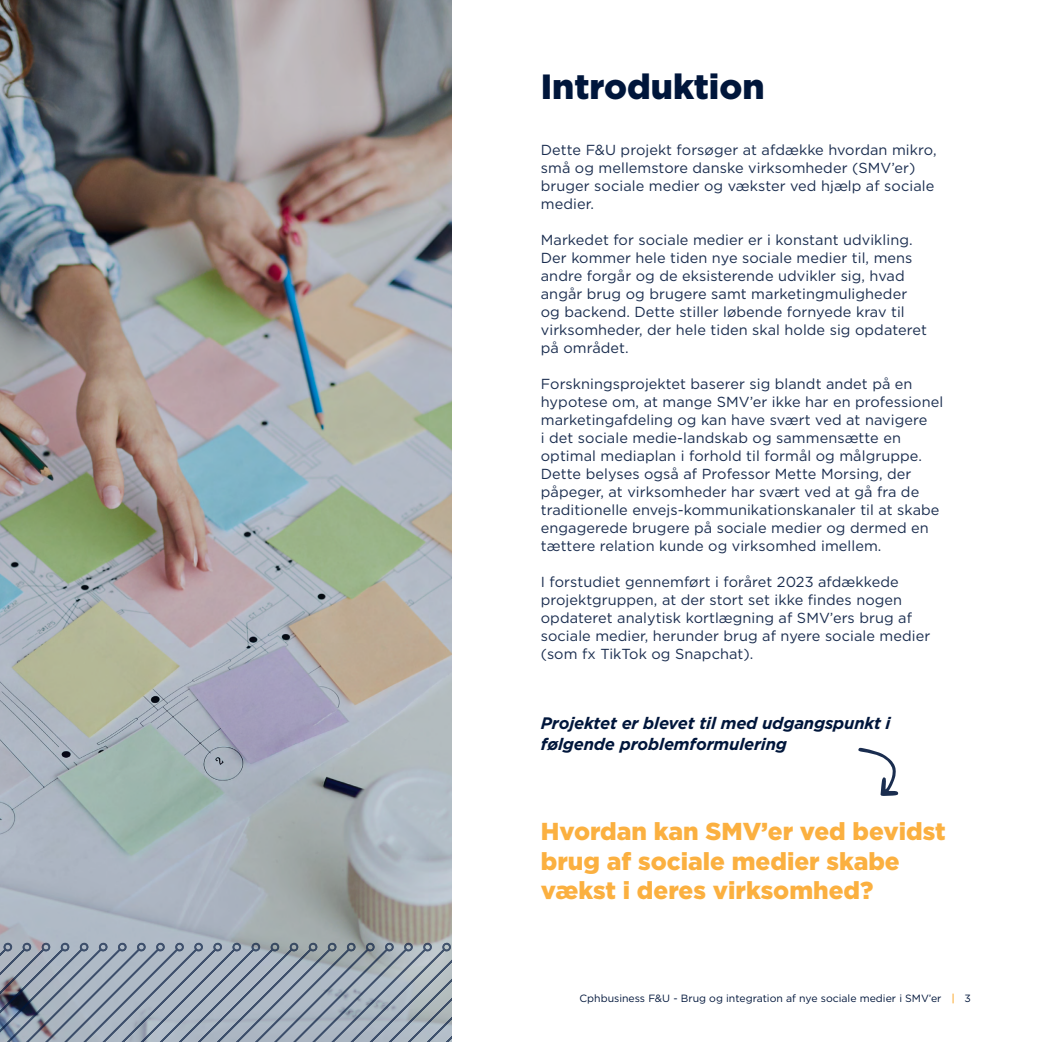
<style>
.page{position:relative;width:1042px;height:1042px;background:#fff}
.page>*{position:absolute;margin:0;border:0;box-sizing:border-box;transform-origin:0 0}
.t1{font:900 35px "Gotham";color:#00163b}
.t2{font:900 24.5px/29.4px "Gotham";color:#fbb040}
.t3{font:italic 700 16.62px/21px "Gotham";letter-spacing:-.01em;color:#00163b}
.t4{font:14.53px/18px "Gotham";letter-spacing:.005em;color:#1a2d4f}
.t5{font:10.5px "Gotham";color:#00163b}
.s1{font-weight:500;color:#fbb040}
</style>
<div class="page">
<img style="left:0;top:0;width:451px;height:947px">
<svg style="left:858px;top:748px;width:40px;height:48px"></svg>
<div style="left:3px;top:943px;width:9px;height:8px;border:2px solid #00163b;border-radius:50%"></div>
<div style="left:4px;top:943px;width:8px;height:8px;border:2px solid #00163b;border-radius:50%"></div>
<div style="left:23px;top:943px;width:8px;height:8px;border:2px solid #00163b;border-radius:50%"></div>
<div style="left:42px;top:943px;width:8px;height:8px;border:2px solid #00163b;border-radius:50%"></div>
<div style="left:61px;top:943px;width:8px;height:8px;border:2px solid #00163b;border-radius:50%"></div>
<div style="left:80px;top:943px;width:8px;height:8px;border:2px solid #00163b;border-radius:50%"></div>
<div style="left:99px;top:943px;width:8px;height:8px;border:2px solid #00163b;border-radius:50%"></div>
<div style="left:99px;top:943px;width:9px;height:8px;border:2px solid #00163b;border-radius:50%"></div>
<div style="left:118px;top:943px;width:8px;height:8px;border:2px solid #00163b;border-radius:50%"></div>
<div style="left:118px;top:943px;width:9px;height:8px;border:2px solid #00163b;border-radius:50%"></div>
<div style="left:137px;top:943px;width:8px;height:8px;border:2px solid #00163b;border-radius:50%"></div>
<div style="left:137px;top:943px;width:9px;height:8px;border:2px solid #00163b;border-radius:50%"></div>
<div style="left:156px;top:943px;width:8px;height:8px;border:2px solid #00163b;border-radius:50%"></div>
<div style="left:156px;top:943px;width:9px;height:8px;border:2px solid #00163b;border-radius:50%"></div>
<div style="left:175px;top:943px;width:9px;height:8px;border:2px solid #00163b;border-radius:50%"></div>
<div style="left:194px;top:943px;width:9px;height:8px;border:2px solid #00163b;border-radius:50%"></div>
<div style="left:195px;top:943px;width:8px;height:8px;border:2px solid #00163b;border-radius:50%"></div>
<div style="left:213px;top:943px;width:9px;height:8px;border:2px solid #00163b;border-radius:50%"></div>
<div style="left:214px;top:943px;width:8px;height:8px;border:2px solid #00163b;border-radius:50%"></div>
<div style="left:232px;top:943px;width:9px;height:8px;border:2px solid #00163b;border-radius:50%"></div>
<div style="left:233px;top:943px;width:8px;height:8px;border:2px solid #00163b;border-radius:50%"></div>
<div style="left:251px;top:943px;width:9px;height:8px;border:2px solid #00163b;border-radius:50%"></div>
<div style="left:252px;top:943px;width:8px;height:8px;border:2px solid #00163b;border-radius:50%"></div>
<div style="left:271px;top:943px;width:8px;height:8px;border:2px solid #00163b;border-radius:50%"></div>
<div style="left:290px;top:943px;width:8px;height:8px;border:2px solid #00163b;border-radius:50%"></div>
<div style="left:309px;top:943px;width:8px;height:8px;border:2px solid #00163b;border-radius:50%"></div>
<div style="left:328px;top:943px;width:8px;height:8px;border:2px solid #00163b;border-radius:50%"></div>
<div style="left:347px;top:943px;width:8px;height:8px;border:2px solid #00163b;border-radius:50%"></div>
<div style="left:347px;top:943px;width:9px;height:8px;border:2px solid #00163b;border-radius:50%"></div>
<div style="left:366px;top:943px;width:8px;height:8px;border:2px solid #00163b;border-radius:50%"></div>
<div style="left:366px;top:943px;width:9px;height:8px;border:2px solid #00163b;border-radius:50%"></div>
<div style="left:385px;top:943px;width:8px;height:8px;border:2px solid #00163b;border-radius:50%"></div>
<div style="left:385px;top:943px;width:9px;height:8px;border:2px solid #00163b;border-radius:50%"></div>
<div style="left:404px;top:943px;width:8px;height:8px;border:2px solid #00163b;border-radius:50%"></div>
<div style="left:404px;top:943px;width:9px;height:8px;border:2px solid #00163b;border-radius:50%"></div>
<div style="left:423px;top:943px;width:8px;height:8px;border:2px solid #00163b;border-radius:50%"></div>
<div style="left:423px;top:943px;width:9px;height:8px;border:2px solid #00163b;border-radius:50%"></div>
<div style="left:442px;top:943px;width:9px;height:8px;border:2px solid #00163b;border-radius:50%"></div>
<div style="left:443px;top:943px;width:8px;height:8px;border:2px solid #00163b;border-radius:50%"></div>
<svg style="left:0;top:947px;width:451px;height:95px"></svg>
<h1 class="t1" style="left:541px;top:63px;width:225px">Introduktion</h1>
<p class="t4" style="left:541px;top:140px;width:397px">Dette F&amp;U projekt forsøger at afdække hvordan mikro, små og mellemstore danske virksomheder (SMV’er) bruger sociale medier og vækster ved hjælp af sociale medier.</p>
<p class="t4" style="left:541px;top:230px;width:388px">Markedet for sociale medier er i konstant udvikling.<br>Der kommer hele tiden nye sociale medier til, mens andre forgår og de eksisterende udvikler sig, hvad angår brug og brugere samt marketingmuligheder og backend. Dette stiller løbende fornyede krav til virksomheder, der hele tiden skal holde sig opdateret på området.</p>
<p class="t4" style="left:541px;top:374px;width:404px">Forskningsprojektet baserer sig blandt andet på en hypotese om, at mange SMV’er ikke har en professionel marketingafdeling og kan have svært ved at navigere<br>i det sociale medie-landskab og sammensætte en optimal mediaplan i forhold til formål og målgruppe.<br>Dette belyses også af Professor Mette Morsing, der påpeger, at virksomheder har svært ved at gå fra de traditionelle envejs-kommunikationskanaler til at skabe engagerede brugere på sociale medier og dermed en tættere relation kunde og virksomhed imellem.</p>
<p class="t4" style="left:541px;top:573px;width:391px">I forstudiet gennemført i foråret 2023 afdækkede projektgruppen, at der stort set ikke findes nogen opdateret analytisk kortlægning af SMV’ers brug af sociale medier, herunder brug af nyere sociale medier (som fx TikTok og Snapchat).</p>
<p class="t3" style="left:541px;top:712px;width:351px">Projektet er blevet til med udgangspunkt i følgende problemformulering</p>
<h2 class="t2" style="left:541px;top:816px;width:406px">Hvordan kan SMV’er ved bevidst brug af sociale medier skabe vækst i deres virksomhed?</h2>
<p class="t5" style="left:579px;top:991px;width:393px">Cphbusiness F&amp;U - Brug og integration af nye sociale medier i SMV’er <span class="s1">|</span> 3</p>
</div>
